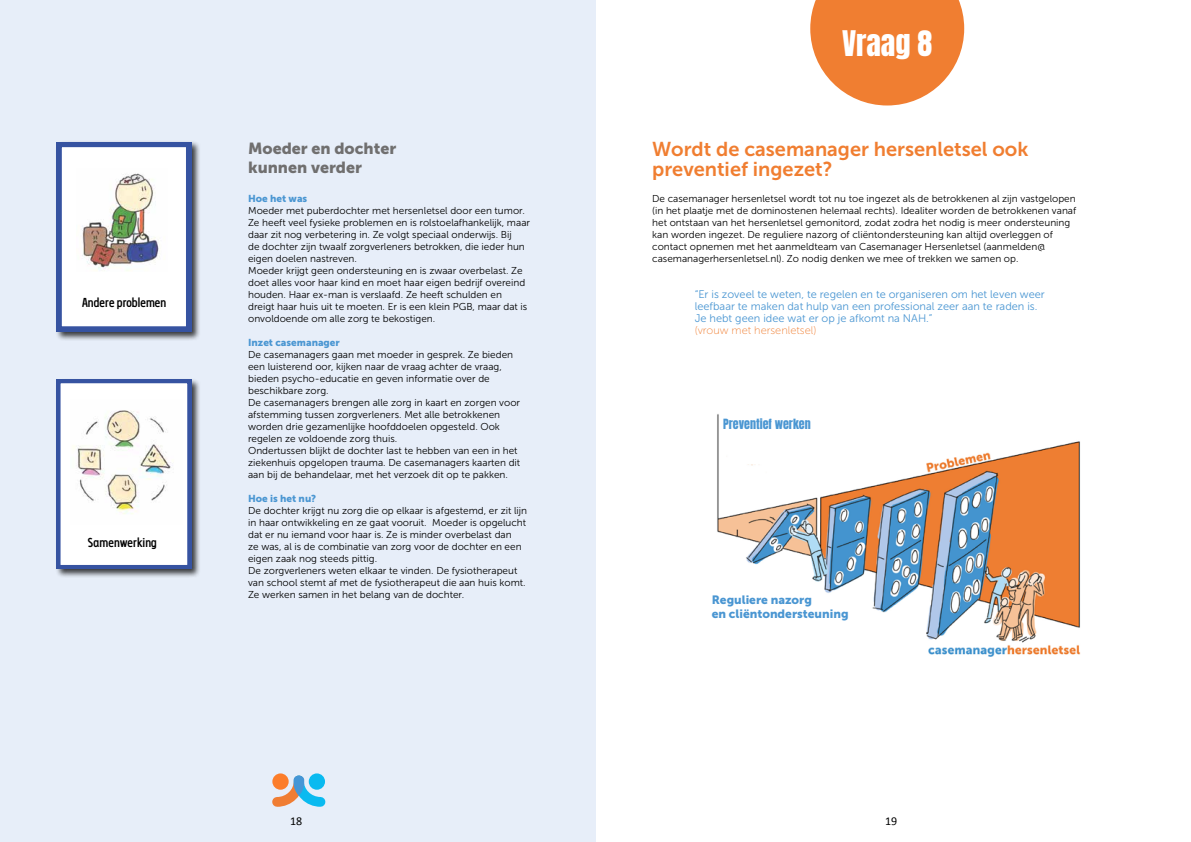
<style>
.page{position:relative;width:1191px;height:842px;background:#fff}
.page>*{position:absolute;margin:0;border:0;box-sizing:border-box;transform-origin:0 0}
.t1{font:30px "Anton";color:#fff}
.t2{font:20px/20px "Museo Sans 700";color:#f07e31}
.t3{font:16px/19.2px "Museo Sans 900";color:#706f6f}
.t4{font:500 14px "Orka Condensed";letter-spacing:-.02em;color:#000}
.t5{font:12px/14.4px "Museo Sans 900";color:#4a96d2}
.t6{font:12px "Anton";color:#4a96d2}
.t7{font:12px "Calibri";color:#000}
.t8{font:11px/12px "Museo Sans 300";color:#4a96d2}
.t9{font:11px "Museo Sans 100";color:#f07e31}
.t10{font:10px/12px "Museo Sans 300";color:#000}
.t11{font:10px "Museo Sans 900";color:#4a96d2}
</style>
<div class="page">
<div style="left:0;top:0;width:595px;height:842px;background:#e7eef9"></div>
<svg style="left:272px;top:775px;width:54px;height:32px"></svg>
<div style="left:309px;top:773px;width:16px;height:17px;background:#0abaf0;border-radius:50%"></div>
<div style="left:272px;top:773px;width:17px;height:17px;background:#fc7d2b;border-radius:50%"></div>
<svg style="left:810px;top:0;width:154px;height:105px"></svg>
<img style="left:717px;top:414px;width:364px;height:243px">
<div style="left:723px;top:415px;width:258px;height:36px;background:#fff"></div>
<div style="left:55px;top:378px;width:146px;height:200px;background:#000;opacity:.75"></div>
<svg style="left:57px;top:379px;width:134px;height:190px;background:#d3d9ea"></svg>
<img style="left:71px;top:400px;width:112px;height:125px">
<div style="left:55px;top:141px;width:146px;height:200px;background:#000;opacity:.75"></div>
<svg style="left:57px;top:142px;width:134px;height:189px;background:#d8ddec"></svg>
<img style="left:76px;top:168px;width:91px;height:103px">
<h3 class="t4" style="left:82px;top:294px;width:86px">Andere problemen</h3>
<h3 class="t4" style="left:88px;top:534px;width:71px">Samenwerking</h3>
<h3 class="t3" style="left:248px;top:139px;width:150px">Moeder en dochter kunnen verder</h3>
<p class="t11" style="left:248px;top:193px;width:61px">Hoe het was</p>
<p class="t10" style="left:248px;top:205px;width:283px">Moeder met puberdochter met hersenletsel door een tumor.<br>Ze heeft veel fysieke problemen en is rolstoelafhankelijk, maar daar zit nog verbetering in. Ze volgt speciaal onderwijs. Bij<br>de dochter zijn twaalf zorgverleners betrokken, die ieder hun eigen doelen nastreven.<br>Moeder krijgt geen ondersteuning en is zwaar overbelast. Ze doet alles voor haar kind en moet haar eigen bedrijf overeind houden. Haar ex-man is verslaafd. Ze heeft schulden en dreigt haar huis uit te moeten. Er is een klein PGB, maar dat is onvoldoende om alle zorg te bekostigen.</p>
<p class="t11" style="left:248px;top:337px;width:93px">Inzet casemanager</p>
<p class="t10" style="left:248px;top:349px;width:274px">De casemanagers gaan met moeder in gesprek. Ze bieden een luisterend oor, kijken naar de vraag achter de vraag, bieden psycho-educatie en geven informatie over de beschikbare zorg.<br>De casemanagers brengen alle zorg in kaart en zorgen voor afstemming tussen zorgverleners. Met alle betrokkenen worden drie gezamenlijke hoofddoelen opgesteld. Ook regelen ze voldoende zorg thuis.<br>Ondertussen blijkt de dochter last te hebben van een in het ziekenhuis opgelopen trauma. De casemanagers kaarten dit aan bij de behandelaar, met het verzoek dit op te pakken.</p>
<p class="t11" style="left:248px;top:493px;width:70px">Hoe is het nu?</p>
<p class="t10" style="left:248px;top:505px;width:280px">De dochter krijgt nu zorg die op elkaar is afgestemd, er zit lijn in haar ontwikkeling en ze gaat vooruit. Moeder is opgelucht dat er nu iemand voor haar is. Ze is minder overbelast dan<br>ze was, al is de combinatie van zorg voor de dochter en een eigen zaak nog steeds pittig.<br>De zorgverleners weten elkaar te vinden. De fysiotherapeut van school stemt af met de fysiotherapeut die aan huis komt.<br>Ze werken samen in het belang van de dochter.</p>
<h1 class="t1" style="left:842px;top:28px;width:92px">Vraag 8</h1>
<h2 class="t2" style="left:652px;top:139px;width:378px">Wordt de casemanager hersenletsel ook preventief ingezet?</h2>
<p class="t10" style="left:652px;top:193px;width:425px">De casemanager hersenletsel wordt tot nu toe ingezet als de betrokkenen al zijn vastgelopen (in het plaatje met de dominostenen helemaal rechts). Idealiter worden de betrokkenen vanaf het ontstaan van het hersenletsel gemonitord, zodat zodra het nodig is meer ondersteuning kan worden ingezet. De reguliere nazorg of cliëntondersteuning kan altijd overleggen of contact opnemen met het aanmeldteam van Casemanager Hersenletsel (aanmelden@ casemanagerhersenletsel.nl). Zo nodig denken we mee of trekken we samen op.</p>
<p class="t8" style="left:694px;top:288px;width:351px">“Er is zoveel te weten, te regelen en te organiseren om het leven weer leefbaar te maken dat hulp van een professional zeer aan te raden is.<br>Je hebt geen idee wat er op je afkomt na NAH.”</p>
<p class="t9" style="left:694px;top:324px;width:123px">(vrouw met hersenletsel)</p>
<p class="t6" style="left:723px;top:418px;width:89px">Preventief werken</p>
<p class="t5" style="left:711px;top:593px;width:138px">Reguliere nazorg<br>en cliëntondersteuning</p>
<p class="t7" style="left:290px;top:813px;width:14px">18</p>
<p class="t7" style="left:885px;top:813px;width:14px">19</p>
</div>
